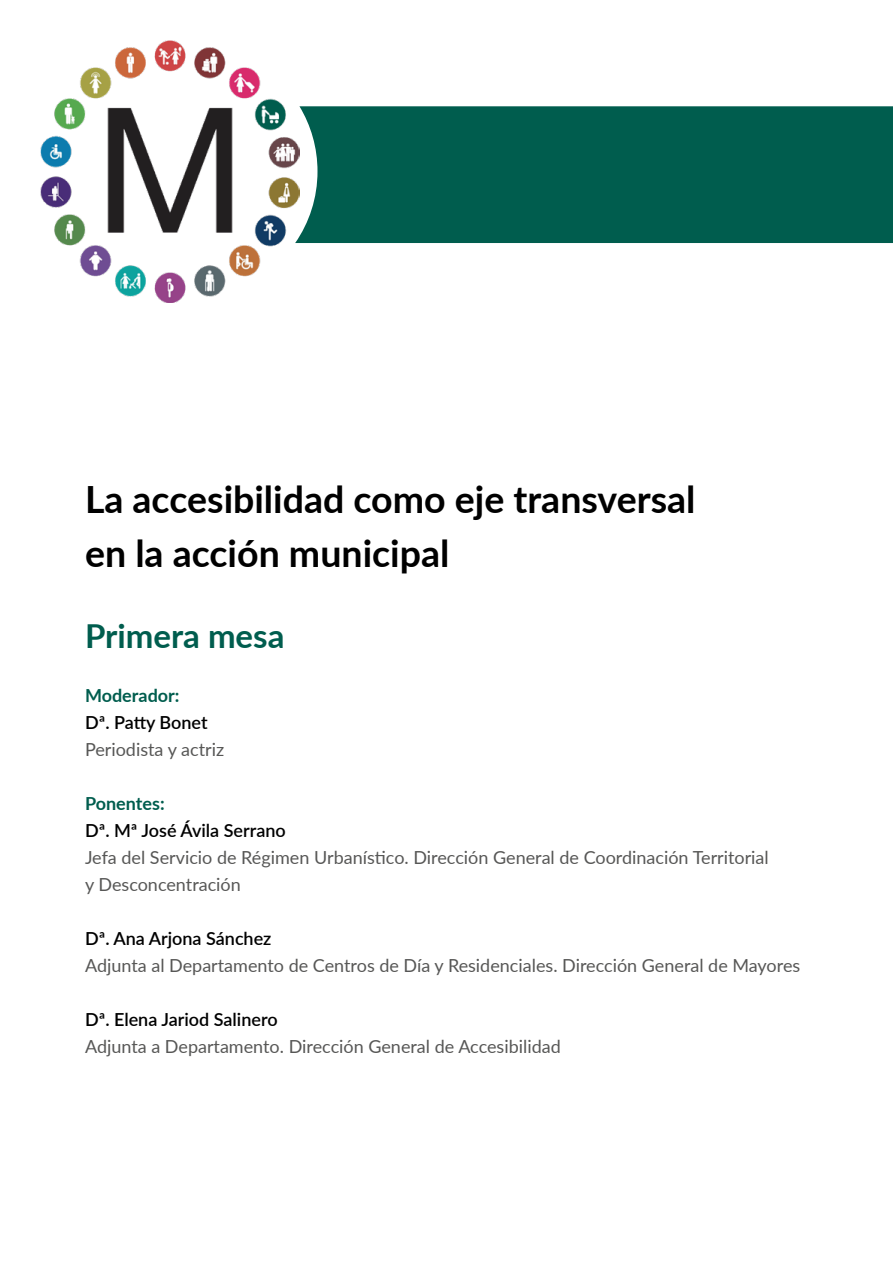
<style>
.page{position:relative;width:893px;height:1263px;background:#fff}
.page>*{position:absolute;margin:0;border:0;box-sizing:border-box;transform-origin:0 0}
.H2_PORTADILLAS{font:700 37.5px/54px "Lato";color:#000}
.t1{font:700 33px "Lato";color:#005d4e}
.P_AUTOR{font:18px/27px "Lato";color:#575756}
.P_AUTOR-2{font:700 18px "Lato";color:#005d4e}
.s1{font-weight:600;color:#000}
</style>
<div class="page">
<img style="left:41px;top:41px;width:254px;height:261px">
<div style="left:295px;top:106px;width:598px;height:137px;background:#005d4e"></div>
<h2 class="H2_PORTADILLAS" style="left:85px;top:471px;width:612px">La accesibilidad como eje transversal en la acción municipal</h2>
<h3 class="t1" style="left:85px;top:612px;width:201px">Primera mesa</h3>
<p class="P_AUTOR-2" style="left:85px;top:682px;width:96px">Moderador:</p>
<p class="P_AUTOR" style="left:85px;top:708px;width:141px"><span class="s1">Dª. Patty Bonet<br></span>Periodista y actriz</p>
<p class="P_AUTOR-2" style="left:85px;top:790px;width:81px">Ponentes:</p>
<p class="P_AUTOR" style="left:85px;top:816px;width:685px"><span class="s1">Dª. Mª José Ávila Serrano<br></span>Jefa del Servicio de Régimen Urbanístico. Dirección General de Coordinación Territorial y Desconcentración</p>
<p class="P_AUTOR" style="left:85px;top:924px;width:717px"><span class="s1">Dª. Ana Arjona Sánchez<br></span>Adjunta al Departamento de Centros de Día y Residenciales. Dirección General de Mayores</p>
<p class="P_AUTOR" style="left:85px;top:1005px;width:477px"><span class="s1">Dª. Elena Jariod Salinero<br></span>Adjunta a Departamento. Dirección General de Accesibilidad</p>
</div>
